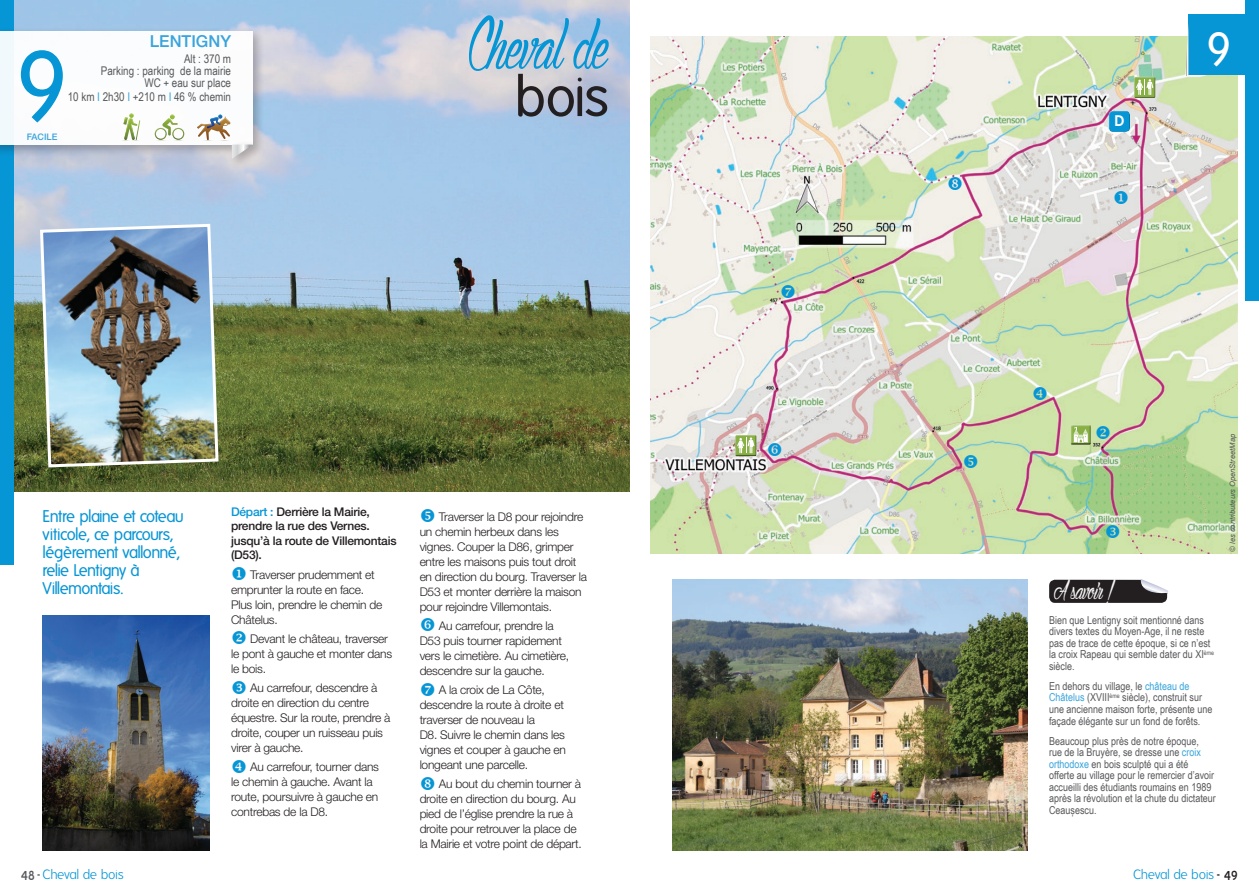
<style>
.page{position:relative;width:1259px;height:893px;background:#fff}
.page>*{position:absolute;margin:0;border:0;box-sizing:border-box;transform-origin:0 0}
.t1{font:97.5px "Folks";color:#0695d5}
.t2{font:72px "Authentic Hilton";color:#0695d5}
.t3{font:55.2px "Folks";color:#231f20}
.t4{font:46.5px "Folks";color:#fff}
.t5{font:27px "Authentic Hilton";color:#f7f7f6}
.Chapeau{font:16.5px/18px "Folks";letter-spacing:-.035em;color:#0695d5}
.t6{font:500 16.5px "Helvetica Neue LT";color:#39a4db}
.t7{font:16.5px "Blue Highway";color:#57585a}
.t8{font:16.5px "Blue Highway";color:#231f20}
.t9{font:700 15px "Century Gothic";color:#fff}
.t10{font:300 13.5px "Folks";letter-spacing:-.03em;color:#0695d5}
.texte{font:300 12px/15px "Helvetica Neue LT";letter-spacing:-.02em;color:#231f20}
.texte-2{font:500 12px/14.4px "Helvetica Neue LT";letter-spacing:-.02em;color:#231f20}
.t11{font:12px "Arial Narrow";color:#57585a}
.Anecdote{font:10.95px/11.6px "Arial Narrow";color:#57585a}
.t12{font:500 9px "Helvetica Neue LT";color:#39a4db}
.Anecdote-2{font:italic 7.5px "Arial";color:#57585a}
.s1{color:#39a4db}
.s2{color:#0695d5}
</style>
<div class="page">
<img style="left:14px;top:0;width:615px;height:492px">
<div style="left:0;top:0;width:14px;height:564px;background:#0695d5"></div>
<div style="left:0;top:27px;width:266px;height:130px;background:#231f20;opacity:.3"></div>
<div style="left:0;top:31px;width:253px;height:114px;background:#fff"></div>
<div style="left:228px;top:141px;width:36px;height:29px;background:#231f20;opacity:.3"></div>
<img style="left:651px;top:36px;width:586px;height:518px">
<img style="left:672px;top:579px;width:356px;height:271px">
<div style="left:1188px;top:14px;width:61px;height:61px;background:#0695d5"></div>
<div style="left:1245px;top:0;width:14px;height:300px;background:#0695d5"></div>
<svg style="left:1185px;top:36px;width:3px;height:40px"></svg>
<img style="left:43px;top:616px;width:167px;height:234px">
<svg style="left:122px;top:113px;width:19px;height:28px"></svg>
<svg style="left:154px;top:115px;width:31px;height:26px"></svg>
<svg style="left:197px;top:115px;width:56px;height:44px"></svg>
<svg style="left:1049px;top:579px;width:119px;height:24px;background:#434042"></svg>
<div style="left:733px;top:433px;width:25px;height:23px;background:#fff;opacity:.75"></div>
<div style="left:733px;top:435px;width:25px;height:22px;background:#231f20;opacity:.75"></div>
<div style="left:1069px;top:422px;width:23px;height:23px;background:#cde3a8"></div>
<div style="left:1069px;top:424px;width:24px;height:21px;background:#231f20;opacity:.75"></div>
<div style="left:1108px;top:110px;width:23px;height:20px;background:#fff;opacity:.75"></div>
<div style="left:1108px;top:112px;width:23px;height:21px;background:#231f20;opacity:.75"></div>
<div style="left:1114px;top:115px;width:12px;height:13px;background:#0695d5"></div>
<div style="left:1132px;top:75px;width:25px;height:22px;background:#fff;opacity:.75"></div>
<div style="left:1132px;top:76px;width:25px;height:23px;background:#231f20;opacity:.75"></div>
<img style="left:38px;top:222px;width:182px;height:247px">
<svg style="left:768px;top:443px;width:13px;height:13px"></svg>
<svg style="left:964px;top:455px;width:13px;height:13px"></svg>
<svg style="left:781px;top:284px;width:13px;height:14px"></svg>
<svg style="left:948px;top:177px;width:13px;height:13px"></svg>
<svg style="left:1106px;top:525px;width:13px;height:13px"></svg>
<svg style="left:1033px;top:387px;width:13px;height:13px"></svg>
<svg style="left:1114px;top:190px;width:13px;height:14px"></svg>
<svg style="left:1096px;top:426px;width:13px;height:13px"></svg>
<p class="t6" style="left:150px;top:31px;width:83px">LENTIGNY</p>
<p class="t11" style="left:184px;top:50px;width:49px">Alt : 370 m</p>
<p class="t11" style="left:101px;top:62px;width:132px">Parking : parking de la mairie</p>
<p class="t11" style="left:144px;top:74px;width:88px">WC + eau sur place</p>
<p class="t11" style="left:68px;top:88px;width:165px">10 km <span class="s1">I</span> 2h30 <span class="s1">I</span> +210 m <span class="s1">I</span> 46 % chemin</p>
<p class="t1" style="left:15px;top:34px;width:55px">9</p>
<p class="t12" style="left:27px;top:132px;width:32px">FACILE</p>
<p class="t2" style="left:468px;top:5px;width:142px">Cheval de</p>
<p class="t3" style="left:514px;top:66px;width:96px">bois</p>
<p class="Chapeau" style="left:43px;top:507px;width:143px">Entre plaine et coteau viticole, ce parcours, légèrement vallonné, relie Lentigny à<br>Villemontais.</p>
<p class="texte-2" style="left:231px;top:504px;width:167px"><span class="s2">Départ :</span> Derrière la Mairie, prendre la rue des Vernes. jusqu’à la route de Villemontais (D53).</p>
<p class="texte" style="left:231px;top:566px;width:153px"><span class="s2">◆</span> Traverser prudemment et emprunter la route en face.<br>Plus loin, prendre le chemin de<br>Châtelus.</p>
<p class="texte" style="left:231px;top:631px;width:163px"><span class="s2">❖</span> Devant le château, traverser le pont à gauche et monter dans le bois.</p>
<p class="texte" style="left:231px;top:680px;width:161px;text-indent:19px">Au carrefour, descendre à droite en direction du centre équestre. Sur la route, prendre à droite, couper un ruisseau puis virer à gauche.</p>
<p class="texte" style="left:231px;top:759px;width:149px;text-indent:19px">Au carrefour, tourner dans le chemin à gauche. Avant la route, poursuivre à gauche en contrebas de la D8.</p>
<p class="texte" style="left:420px;top:509px;width:169px;text-indent:19px">Traverser la D8 pour rejoindre un chemin herbeux dans les vignes. Couper la D86, grimper entre les maisons puis tout droit en direction du bourg. Traverser la<br>D53 et monter derrière la maison pour rejoindre Villemontais.</p>
<p class="texte" style="left:420px;top:618px;width:151px;text-indent:19px">Au carrefour, prendre la<br>D53 puis tourner rapidement vers le cimetière. Au cimetière, descendre sur la gauche.</p>
<p class="texte" style="left:420px;top:682px;width:148px;text-indent:19px">A la croix de La Côte, descendre la route à droite et traverser de nouveau la<br>D8. Suivre le chemin dans les vignes et couper à gauche en longeant une parcelle.</p>
<p class="texte" style="left:420px;top:776px;width:164px;text-indent:19px">Au bout du chemin tourner à droite en direction du bourg. Au pied de l’église prendre la rue à droite pour retrouver la place de la Mairie et votre point de départ.</p>
<p class="t9" style="left:1114px;top:109px;width:12px">D</p>
<p class="t4" style="left:1206px;top:24px;width:27px">9</p>
<p class="t5" style="left:1054px;top:575px;width:64px">A savoir !</p>
<p class="Anecdote-2" style="left:1227px;top:552px;width:119px;rotate:-90deg">© les contributeurs OpenStreetMap</p>
<p class="Anecdote" style="left:1049px;top:614px;width:166px">Bien que Lentigny soit mentionné dans divers textes du Moyen-Age, il ne reste pas de trace de cette époque, si ce n’est la croix Rapeau qui semble dater du XI<sup>ème </sup>siècle.</p>
<p class="Anecdote" style="left:1049px;top:680px;width:165px">En dehors du village, le <span class="s1">château de Châtelus</span> (XVIII<sup>ème</sup> siècle), construit sur une ancienne maison forte, présente une façade élégante sur un fond de forêts.</p>
<p class="Anecdote" style="left:1049px;top:735px;width:168px">Beaucoup plus près de notre époque,<br>rue de la Bruyère, se dresse une <span class="s1">croix orthodoxe</span> en bois sculpté qui a été offerte au village pour le remercier d’avoir accueilli des étudiants roumains en 1989 après la révolution et la chute du dictateur Ceaușescu.</p>
<p class="t10" style="left:43px;top:868px;width:83px">Cheval de bois</p>
<p class="t10" style="left:1133px;top:868px;width:83px">Cheval de bois</p>
<h3 class="t7" style="left:21px;top:868px;width:21px">48-</h3>
<h3 class="t8" style="left:1216px;top:868px;width:23px">- 49</h3>
</div>
